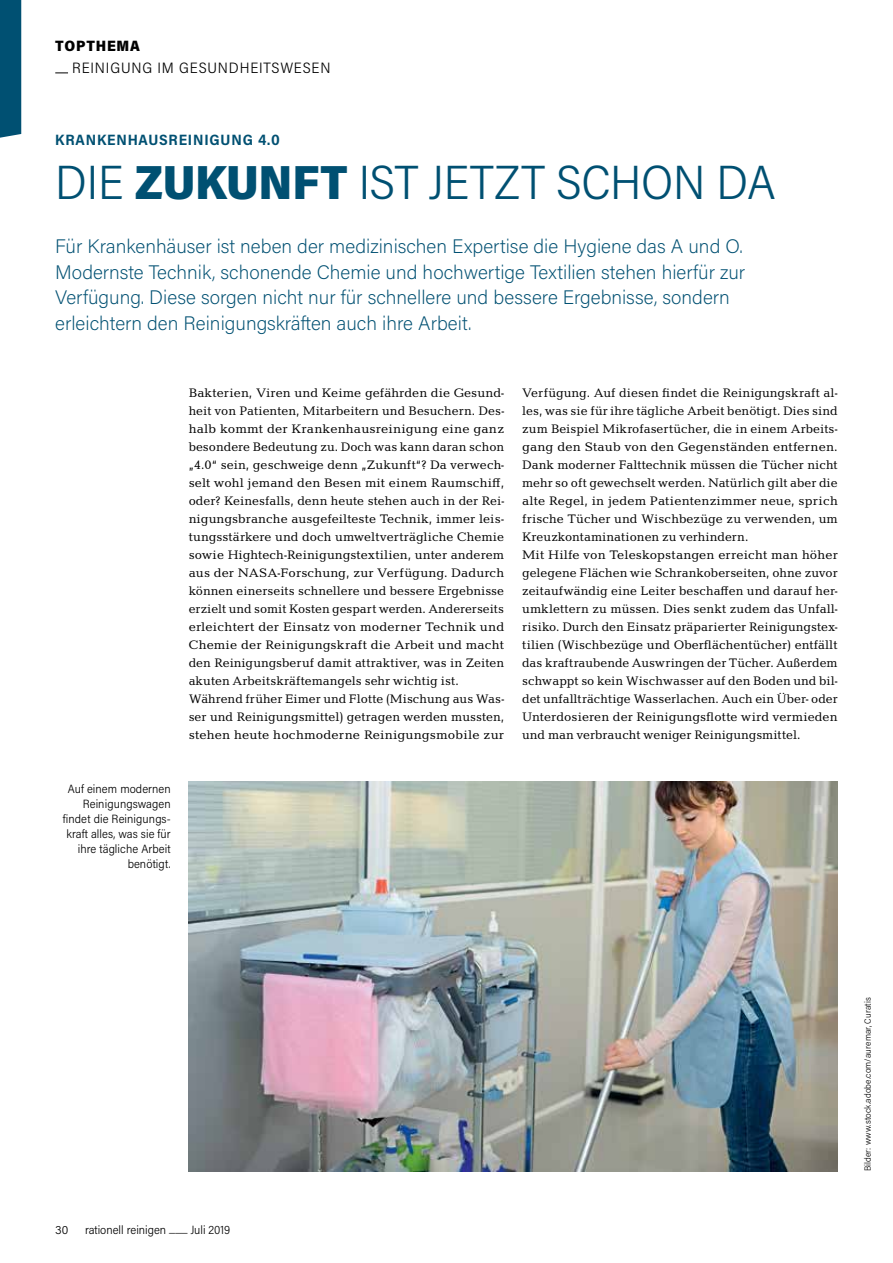
<style>
.page{position:relative;width:893px;height:1263px;background:#fff}
.page>*{position:absolute;margin:0;border:0;box-sizing:border-box;transform-origin:0 0}
.t1{font:300 48px "Acumin Pro Semi Cond";color:#005072}
.t2{font:200 19.5px/25.5px "Acumin Pro";color:#005072}
.t3{font:300 15px "Acumin Pro Semi Cond";letter-spacing:.055em;color:#000}
.t4{font:700 15px "Acumin Pro Semi Cond";letter-spacing:.055em;color:#005072}
.t5{font:900 15px "Acumin Pro Semi Cond";letter-spacing:.05em;color:#000}
.t6{font:12.75px/18px "Candida";color:#000}
.t7{font:300 12px/15px "Acumin Pro Semi Cond";letter-spacing:.005em;color:#000;text-align:right}
.t8{font:300 12px "Acumin Pro";color:#000}
.t9{font:300 9px "Acumin Pro Semi Cond";letter-spacing:.01em;color:#000}
.s1{font-weight:900}
</style>
<div class="page">
<img style="left:189px;top:781px;width:649px;height:390px">
<div style="left:0;top:0;width:21px;height:138px;background:#005072"></div>
<svg style="left:55px;top:73px;width:13px;height:1px"></svg>
<p class="t5" style="left:55px;top:35px;width:86px">TOPTHEMA</p>
<p class="t3" style="left:72px;top:58px;width:260px">Reinigung im Gesundheitswesen</p>
<p class="t4" style="left:55px;top:129px;width:226px">KRANKENHAUSREINIGUNG 4.0</p>
<h1 class="t1" style="left:55px;top:149px;width:722px">Die <span class="s1">ZUKUNFT</span> ist jetzt schon da</h1>
<p class="t2" style="left:55px;top:233px;width:691px">Für Krankenhäuser ist neben der medizinischen Expertise die Hygiene das A und O.<br>Modernste Technik, schonende Chemie und hochwertige Textilien stehen hierfür zur Verfügung. Diese sorgen nicht nur für schnellere und bessere Ergebnisse, sondern erleichtern den Reinigungskräften auch ihre Arbeit.</p>
<p class="t7" style="left:63px;top:781px;width:109px">Auf einem modernen<br>Reinigungswagen findet die Reinigungs&shy;kraft alles, was sie für ihre tägliche Arbeit benötigt.</p>
<p class="t6" style="left:189px;top:384px;width:317px">Bakterien, Viren und Keime gefährden die Gesund&shy;heit von Patienten, Mitarbeitern und Besuchern. Des&shy;halb kommt der Krankenhausreinigung eine ganz besondere Bedeutung zu. Doch was kann daran schon „4.0“ sein, geschweige denn „Zukunft“? Da verwech&shy;selt wohl jemand den Besen mit einem Raumschiff, oder? Keinesfalls, denn heute stehen auch in der Rei&shy;nigungsbranche ausgefeilteste Technik, immer leis&shy;tungsstärkere und doch umweltverträgliche Chemie sowie Hightech-Reinigungstextilien, unter anderem aus der NASA-Forschung, zur Verfügung. Dadurch können einerseits schnellere und bessere Ergebnisse erzielt und somit Kosten gespart werden. Andererseits erleichtert der Einsatz von moderner Technik und Chemie der Reinigungskraft die Arbeit und macht den Reinigungsberuf damit attraktiver, was in Zeiten akuten Arbeitskräftemangels sehr wichtig ist.<br>Während früher Eimer und Flotte (Mischung aus Was&shy;ser und Reinigungsmittel) getragen werden mussten, stehen heute hochmoderne Reinigungsmobile zur</p>
<p class="t6" style="left:522px;top:384px;width:317px">Verfügung. Auf diesen findet die Reinigungskraft al&shy;les, was sie für ihre tägliche Arbeit benötigt. Dies sind zum Beispiel Mikrofasertücher, die in einem Arbeits&shy;gang den Staub von den Gegenständen entfernen.<br>Dank moderner Falttechnik müssen die Tücher nicht mehr so oft gewechselt werden. Natürlich gilt aber die alte Regel, in jedem Patientenzimmer neue, sprich frische Tücher und Wischbezüge zu verwenden, um Kreuzkontaminationen zu verhindern.<br>Mit Hilfe von Teleskopstangen erreicht man höher gelegene Flächen wie Schrankoberseiten, ohne zuvor zeitaufwändig eine Leiter beschaffen und darauf her&shy;umklettern zu müssen. Dies senkt zudem das Unfall&shy;risiko. Durch den Einsatz präparierter Reinigungstex&shy;tilien (Wischbezüge und Oberflächentücher) entfällt das kraftraubende Auswringen der Tücher. Außerdem schwappt so kein Wischwasser auf den Boden und bil&shy;det unfallträchtige Wasserlachen. Auch ein Über- oder Unterdosieren der Reinigungsflotte wird vermieden und man verbraucht weniger Reinigungsmittel.</p>
<p class="t8" style="left:55px;top:1221px;width:15px">30</p>
<p class="t7" style="left:85px;top:1221px;width:147px">rationell reinigen ___ Juli 2019</p>
<p class="t9" style="left:861px;top:1171px;width:175px;rotate:-90deg">Bilder: www.stock.adobe.com/auremar, Curatis</p>
</div>
